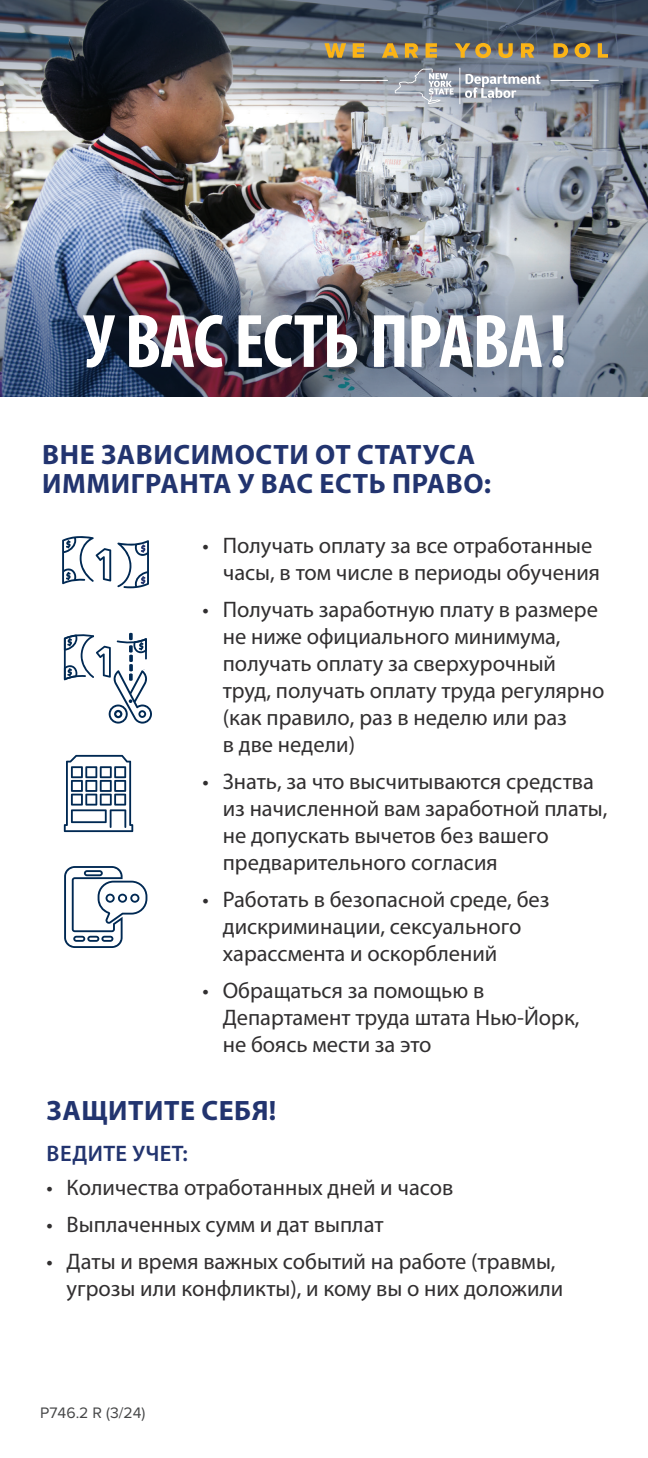
<style>
.page{position:relative;width:648px;height:1458px;background:#fff}
.page>*{position:absolute;margin:0;border:0;box-sizing:border-box;transform-origin:0 0}
.t1{font:700 condensed 76.5px "Myriad Pro";letter-spacing:-.02em;color:#fff}
.t2{font:700 28.12px/28.3px "Myriad Pro";letter-spacing:.02em;color:#22346f}
.t3{font:22.5px/27px "Myriad Pro";color:#312f30}
.t4{font:600 22.5px "Myriad Pro";letter-spacing:.02em;color:#22346f}
.t5{font:15.75px "Proxima Nova";color:#454647}
</style>
<div class="page">
<img style="left:0;top:0;width:648px;height:397px">
<svg style="left:62px;top:536px;width:49px;height:48px"></svg>
<svg style="left:117px;top:540px;width:32px;height:48px"></svg>
<svg style="left:64px;top:866px;width:83px;height:82px"></svg>
<svg style="left:64px;top:755px;width:69px;height:77px"></svg>
<svg style="left:64px;top:633px;width:88px;height:91px"></svg>
<div style="left:66px;top:311px;width:505px;height:78px;background:#071e42;opacity:.16"></div>
<svg style="left:550px;top:80px;width:49px;height:1px"></svg>
<svg style="left:340px;top:80px;width:48px;height:1px"></svg>
<svg style="left:324px;top:43px;width:22px;height:15px"></svg>
<svg style="left:353px;top:43px;width:11px;height:15px"></svg>
<svg style="left:382px;top:43px;width:16px;height:15px"></svg>
<svg style="left:405px;top:43px;width:13px;height:15px"></svg>
<svg style="left:426px;top:43px;width:11px;height:15px"></svg>
<svg style="left:455px;top:43px;width:36px;height:15px"></svg>
<svg style="left:498px;top:43px;width:15px;height:15px"></svg>
<svg style="left:521px;top:43px;width:13px;height:15px"></svg>
<svg style="left:554px;top:43px;width:14px;height:15px"></svg>
<svg style="left:575px;top:43px;width:15px;height:15px"></svg>
<svg style="left:598px;top:43px;width:10px;height:15px"></svg>
<svg style="left:395px;top:68px;width:146px;height:36px;background:#a2a8b4"></svg>
<h1 class="t1" style="left:84px;top:294px;width:485px">У ВАС ЕСТЬ ПРАВА!</h1>
<p class="t2" style="left:42px;top:440px;width:450px">ВНЕ ЗАВИСИМОСТИ ОТ СТАТУСА<br>ИММИГРАНТА У ВАС ЕСТЬ ПРАВО:</p>
<p class="t3" style="left:223px;top:532px;width:379px;text-indent:-20px">• Получать оплату за все отработанные часы, в том числе в периоды обучения</p>
<p class="t3" style="left:223px;top:596px;width:383px;text-indent:-20px">• Получать заработную плату в размере не ниже официального минимума, получать оплату за сверхурочный труд, получать оплату труда регулярно (как правило, раз в неделю или раз<br>в две недели)</p>
<p class="t3" style="left:223px;top:768px;width:386px;text-indent:-20px">• Знать, за что высчитываются средства из начисленной вам заработной платы, не допускать вычетов без вашего предварительного согласия</p>
<p class="t3" style="left:223px;top:886px;width:328px;text-indent:-20px">• Работать в безопасной среде, без дискриминации, сексуального харассмента и оскорблений</p>
<p class="t3" style="left:223px;top:977px;width:358px;text-indent:-20px">• Обращаться за помощью в<br>Департамент труда штата Нью-Йорк, не боясь мести за это</p>
<p class="t2" style="left:47px;top:1095px;width:231px">ЗАЩИТИТЕ СЕБЯ!</p>
<p class="t4" style="left:47px;top:1139px;width:143px">ВЕДИТЕ УЧЕТ:</p>
<p class="t3" style="left:46px;top:1173px;width:409px">• Количества отработанных дней и часов</p>
<p class="t3" style="left:46px;top:1210px;width:339px">• Выплаченных сумм и дат выплат</p>
<p class="t3" style="left:67px;top:1247px;width:498px;text-indent:-20px">• Даты и время важных событий на работе (травмы, угрозы или конфликты), и кому вы о них доложили</p>
<p class="t5" style="left:40px;top:1404px;width:107px">P746.2 R (3/24)</p>
</div>
